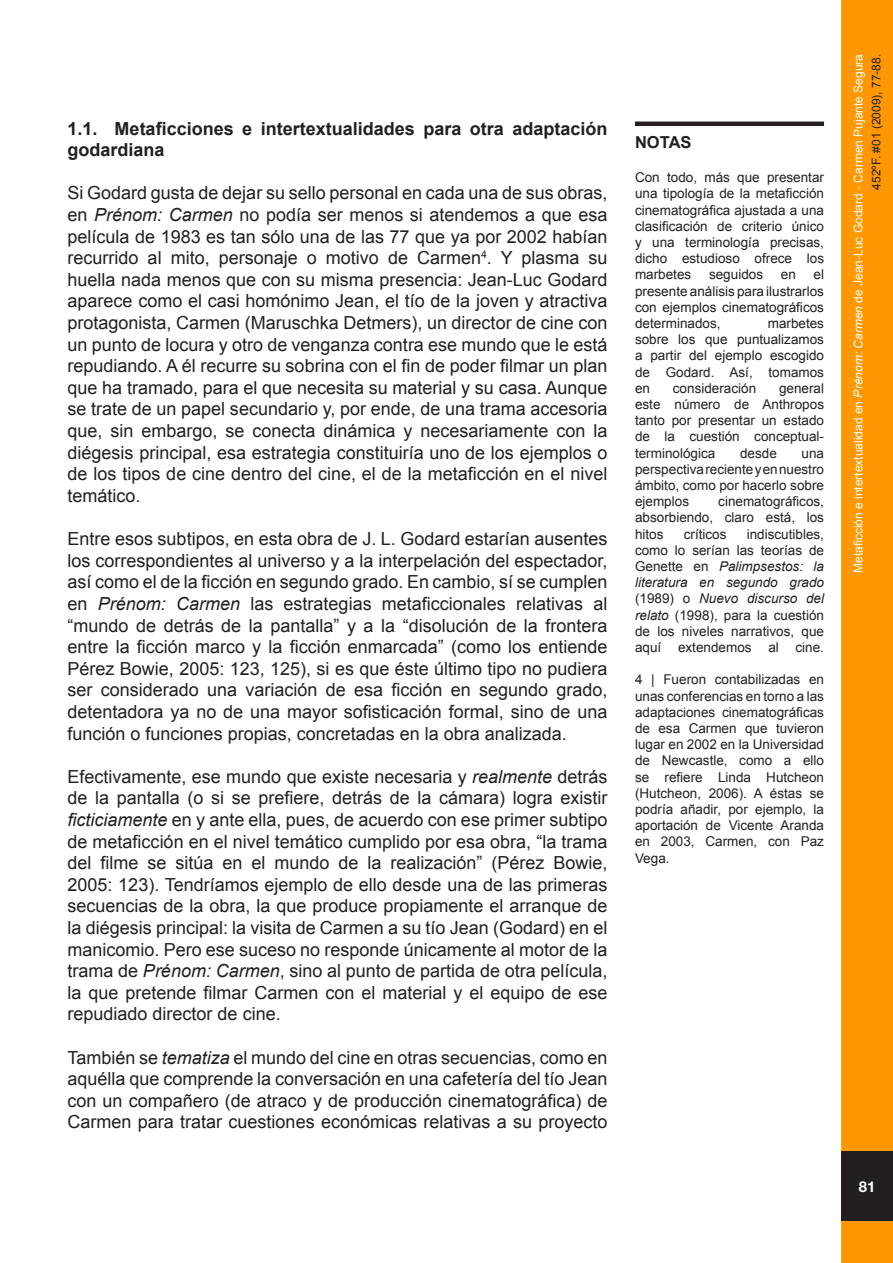
<style>
.page{position:relative;width:893px;height:1263px;background:#fff}
.page>*{position:absolute;margin:0;border:0;box-sizing:border-box;transform-origin:0 0}
.Estilo_de_párrafo_1{font:18px/21.6px "Arial";color:#231f20;text-align:justify}
.Estilo_de_párrafo_1-2{font:700 18px/21.6px "Arial";color:#231f20}
.Estilo_de_párrafo_1-3{font:700 16.5px "Arial";color:#231f20}
.t1{font:700 15px "Helvetica Neue";color:#fff}
.Estilo_de_párrafo_1-4{font:13.5px/16.2px "Arial";color:#231f20;text-align:justify}
.t2{font:12px/18px "Arial";color:#fff;text-align:right}
.s1{font-style:italic}
.s2{color:#231f20}
</style>
<div class="page">
<hr style="left:0;top:1151px;width:1px;height:70px;background:#231f20">
<div style="left:841px;top:0;width:52px;height:1263px;background:#ff9800;border:3px solid #ff9800"></div>
<div style="left:841px;top:1151px;width:52px;height:70px;background:#231f20"></div>
<hr style="left:635px;top:122px;width:189px;height:4px;background:#231f20">
<p class="Estilo_de_párrafo_1-2" style="left:68px;top:118px;width:541px">1.1. Metaficciones e intertextualidades para otra adaptación godardiana</p>
<p class="Estilo_de_párrafo_1" style="left:68px;top:183px;width:541px">Si Godard gusta de dejar su sello personal en cada una de sus obras, en <span class="s1">Prénom: Carmen</span> no podía ser menos si atendemos a que esa película de 1983 es tan sólo una de las 77 que ya por 2002 habían recurrido al mito, personaje o motivo de Carmen<sup>4</sup>. Y plasma su huella nada menos que con su misma presencia: Jean-Luc Godard aparece como el casi homónimo Jean, el tío de la joven y atractiva protagonista, Carmen (Maruschka Detmers), un director de cine con un punto de locura y otro de venganza contra ese mundo que le está repudiando. A él recurre su sobrina con el fin de poder filmar un plan que ha tramado, para el que necesita su material y su casa. Aunque se trate de un papel secundario y, por ende, de una trama accesoria que, sin embargo, se conecta dinámica y necesariamente con la diégesis principal, esa estrategia constituiría uno de los ejemplos o de los tipos de cine dentro del cine, el de la metaficción en el nivel temático.</p>
<p class="Estilo_de_párrafo_1" style="left:68px;top:528px;width:541px">Entre esos subtipos, en esta obra de J. L. Godard estarían ausentes los correspondientes al universo y a la interpelación del espectador, así como el de la ficción en segundo grado. En cambio, sí se cumplen en <span class="s1">Prénom: Carmen</span> las estrategias metaficcionales relativas al “mundo de detrás de la pantalla” y a la “disolución de la frontera entre la ficción marco y la ficción enmarcada” (como los entiende Pérez Bowie, 2005: 123, 125), si es que éste último tipo no pudiera ser considerado una variación de esa ficción en segundo grado, detentadora ya no de una mayor sofisticación formal, sino de una función o funciones propias, concretadas en la obra analizada.</p>
<p class="Estilo_de_párrafo_1" style="left:68px;top:766px;width:541px">Efectivamente, ese mundo que existe necesaria y <span class="s1">realmente</span> detrás de la pantalla (o si se prefiere, detrás de la cámara) logra existir <span class="s1">ficticiamente</span> en y ante ella, pues, de acuerdo con ese primer subtipo de metaficción en el nivel temático cumplido por esa obra, “la trama del filme se sitúa en el mundo de la realización” (Pérez Bowie, 2005: 123). Tendríamos ejemplo de ello desde una de las primeras secuencias de la obra, la que produce propiamente el arranque de la diégesis principal: la visita de Carmen a su tío Jean (Godard) en el manicomio. Pero ese suceso no responde únicamente al motor de la trama de <span class="s1">Prénom: Carmen</span>, sino al punto de partida de otra película, la que pretende filmar Carmen con el material y el equipo de ese repudiado director de cine.</p>
<p class="Estilo_de_párrafo_1" style="left:68px;top:1047px;width:541px">También se <span class="s1">tematiza</span> el mundo del cine en otras secuencias, como en aquélla que comprende la conversación en una cafetería del tío Jean con un compañero (de atraco y de producción cinematográfica) de Carmen para tratar cuestiones económicas relativas a su proyecto</p>
<p class="Estilo_de_párrafo_1-3" style="left:635px;top:131px;width:58px">NOTAS</p>
<p class="Estilo_de_párrafo_1-4" style="left:635px;top:169px;width:191px">Con todo, más que presentar una tipología de la metaficción cinematográfica ajustada a una clasificación de criterio único y una terminología precisas, dicho estudioso ofrece los marbetes</p>
<p class="Estilo_de_párrafo_1-4" style="left:635px;top:267px;width:191px;text-indent:178px">el presente análisis para ilustrarlos con ejemplos cinematográficos determinados,</p>
<p class="Estilo_de_párrafo_1-4" style="left:709px;top:267px;width:56px">seguidos</p>
<p class="Estilo_de_párrafo_1-4" style="left:781px;top:267px;width:17px">en</p>
<p class="Estilo_de_párrafo_1-4" style="left:635px;top:315px;width:190px;text-indent:133px">marbetes sobre los que puntualizamos a partir del ejemplo escogido de Godard. Así, tomamos en</p>
<p class="Estilo_de_párrafo_1-4" style="left:673px;top:380px;width:85px">consideración</p>
<p class="Estilo_de_párrafo_1-4" style="left:635px;top:380px;width:190px;text-indent:144px">general este número de Anthropos tanto por presentar un estado de la cuestión conceptual&shy;terminológica</p>
<p class="Estilo_de_párrafo_1-4" style="left:740px;top:445px;width:38px">desde</p>
<p class="Estilo_de_párrafo_1-4" style="left:635px;top:445px;width:191px;text-indent:166px">una perspectiva reciente y en nuestro ámbito, como por hacerlo sobre ejemplos</p>
<p class="Estilo_de_párrafo_1-4" style="left:635px;top:493px;width:190px;text-indent:83px">cinematográficos, absorbiendo, claro está, los hitos</p>
<p class="Estilo_de_párrafo_1-4" style="left:684px;top:526px;width:44px">críticos</p>
<p class="Estilo_de_párrafo_1-4" style="left:635px;top:526px;width:191px;text-indent:112px">indiscutibles, como lo serían las teorías de Genette en <span class="s1">Palimpsestos: la literatura en segundo grado </span>(1989) o <span class="s1">Nuevo discurso del relato</span> (1998), para la cuestión de los niveles narrativos, que aquí extendemos al cine.</p>
<p class="Estilo_de_párrafo_1-4" style="left:635px;top:672px;width:191px">4 | Fueron contabilizadas en unas conferencias en torno a las adaptaciones cinematográficas de esa Carmen que tuvieron lugar en 2002 en la Universidad de Newcastle, como a ello se refiere Linda Hutcheon (Hutcheon, 2006). A éstas se podría añadir, por ejemplo, la aportación de Vicente Aranda en 2003, Carmen, con Paz Vega.</p>
<p class="t2" style="left:849px;top:573px;width:520px;rotate:-90deg">Metaficción e intertextualidad en <span class="s1">Prénom: Carmen</span> de Jean-Luc Godard - Carmen Pujante Segura<br><span class="s2">452ºF. #01 (2009), 77-88.</span></p>
<p class="t1" style="left:859px;top:1177px;width:18px">81</p>
</div>
